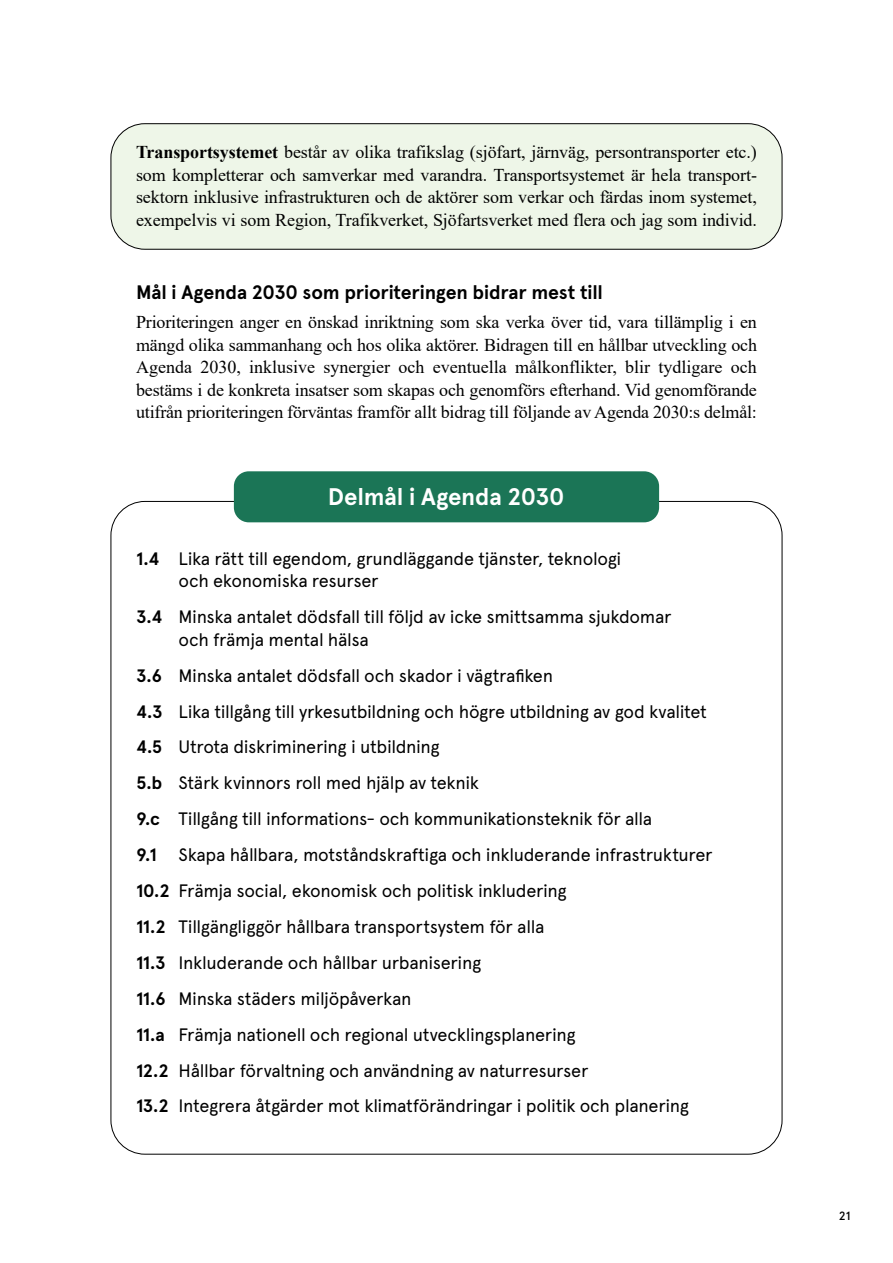
<style>
.page{position:relative;width:893px;height:1263px;background:#fff}
.page>*{position:absolute;margin:0;border:0;box-sizing:border-box;transform-origin:0 0}
.H4_13_15_pt{font:700 24px "Apercu";letter-spacing:-.005em;color:#fff}
.H4_13_15_pt-2{font:700 19.5px "Apercu";letter-spacing:-.005em;color:#000}
.Mål_i_Agenda_2030{font:18px/22.5px "Apercu";letter-spacing:-.02em;color:#000}
.Brödtext{font:18px/22.5px "Times New Roman";letter-spacing:-.01em;color:#000;text-align:justify}
.t1{font:500 12px "Apercu";color:#000}
.s1{font-weight:700}
</style>
<div class="page">
<div style="left:111px;top:124px;width:671px;height:125px;background:#eef6e8;border-radius:34px"></div>
<div style="left:111px;top:123px;width:671px;height:127px;border:1px solid #000;border-radius:34px"></div>
<div style="left:234px;top:471px;width:425px;height:51px;background:#1b7556;border-radius:15px"></div>
<p class="Brödtext" style="left:136px;top:140px;width:622px"><span class="s1">Transportsystemet</span> består av olika trafikslag (sjöfart, järnväg, persontransporter etc.) som kompletterar och samverkar med varandra. Transportsystemet är hela transport&shy;sektorn inklusive infrastrukturen och de aktörer som verkar och färdas inom systemet, exempelvis vi som Region, Trafikverket, Sjöfartsverket med flera och jag som individ.</p>
<p class="H4_13_15_pt-2" style="left:136px;top:281px;width:468px">Mål i Agenda 2030 som prioriteringen bidrar mest till</p>
<p class="Brödtext" style="left:136px;top:310px;width:622px">Prioriteringen anger en önskad inriktning som ska verka över tid, vara tillämplig i en mängd olika sammanhang och hos olika aktörer. Bidragen till en hållbar utveckling och Agenda 2030, inklusive synergier och eventuella målkonflikter, blir tydligare och bestäms i de konkreta insatser som skapas och genomförs efterhand. Vid genomförande utifrån prioriteringen förväntas framför allt bidrag till följande av Agenda 2030:s delmål:</p>
<p class="H4_13_15_pt" style="left:328px;top:482px;width:238px">Delmål i Agenda 2030</p>
<p class="Mål_i_Agenda_2030" style="left:179px;top:547px;width:444px;text-indent:-43px"><span class="s1">1.4</span> Lika rätt till egendom, grundläggande tjänster, teknologi och ekonomiska resurser</p>
<p class="Mål_i_Agenda_2030" style="left:179px;top:606px;width:494px;text-indent:-43px"><span class="s1">3.4</span> Minska antalet dödsfall till följd av icke smittsamma sjukdomar och främja mental hälsa</p>
<p class="Mål_i_Agenda_2030" style="left:136px;top:664px;width:419px"><span class="s1">3.6</span> Minska antalet dödsfall och skador i vägtrafiken</p>
<p class="Mål_i_Agenda_2030" style="left:136px;top:700px;width:572px"><span class="s1">4.3</span> Lika tillgång till yrkesutbildning och högre utbildning av god kvalitet</p>
<p class="Mål_i_Agenda_2030" style="left:136px;top:736px;width:305px"><span class="s1">4.5</span> Utrota diskriminering i utbildning</p>
<p class="Mål_i_Agenda_2030" style="left:136px;top:772px;width:344px"><span class="s1">5.b</span> Stärk kvinnors roll med hjälp av teknik</p>
<p class="Mål_i_Agenda_2030" style="left:136px;top:807px;width:518px"><span class="s1">9.c</span> Tillgång till informations- och kommunikationsteknik för alla</p>
<p class="Mål_i_Agenda_2030" style="left:136px;top:843px;width:578px"><span class="s1">9.1</span> Skapa hållbara, motståndskraftiga och inkluderande infrastrukturer</p>
<p class="Mål_i_Agenda_2030" style="left:136px;top:879px;width:432px"><span class="s1">10.2</span> Främja social, ekonomisk och politisk inkludering</p>
<p class="Mål_i_Agenda_2030" style="left:136px;top:915px;width:410px"><span class="s1">11.2</span> Tillgängliggör hållbara transportsystem för alla</p>
<p class="Mål_i_Agenda_2030" style="left:136px;top:951px;width:347px"><span class="s1">11.3</span> Inkluderande och hållbar urbanisering</p>
<p class="Mål_i_Agenda_2030" style="left:136px;top:987px;width:277px"><span class="s1">11.6</span> Minska städers miljöpåverkan</p>
<p class="Mål_i_Agenda_2030" style="left:136px;top:1023px;width:441px"><span class="s1">11.a</span> Främja nationell och regional utvecklingsplanering</p>
<p class="Mål_i_Agenda_2030" style="left:136px;top:1059px;width:454px"><span class="s1">12.2</span> Hållbar förvaltning och användning av naturresurser</p>
<p class="Mål_i_Agenda_2030" style="left:136px;top:1095px;width:554px"><span class="s1">13.2</span> Integrera åtgärder mot klimatförändringar i politik och planering</p>
<p class="t1" style="left:839px;top:1209px;width:13px">21</p>
</div>
